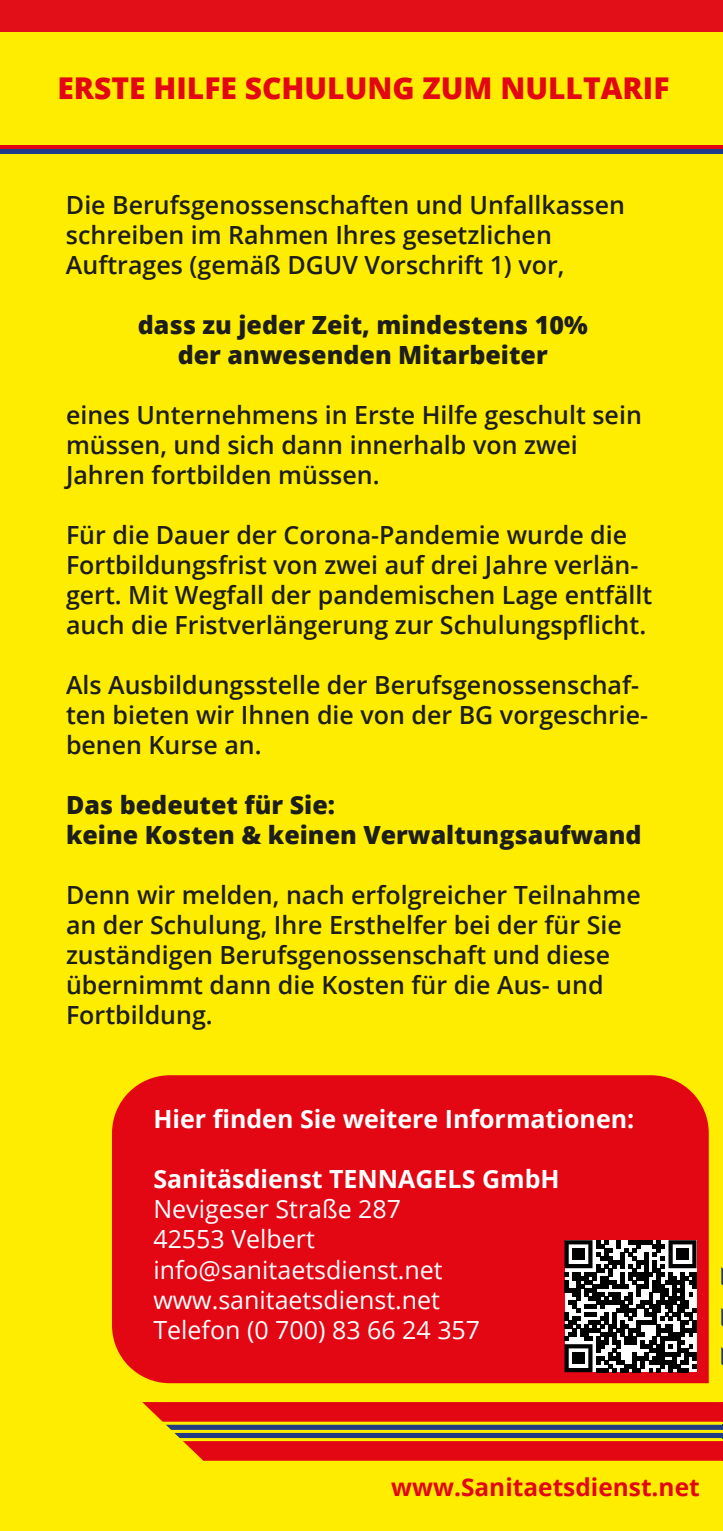
<style>
.page{position:relative;width:723px;height:1531px;background:#fff}
.page>*{position:absolute;margin:0;border:0;box-sizing:border-box;transform-origin:0 0}
.t1{font:800 30px "Open Sans";color:#e30613}
.t2{font:600 25px/30px "Open Sans";color:#1d1d1b}
.t3{font:800 25px/30px "Open Sans";color:#1d1d1b;text-align:center}
.t4{font:25px/30px "Open Sans";color:#fff}
.t5{font:700 25px "Open Sans";color:#fff}
.t6{font:700 24.5px "Open Sans";color:#e30613}
</style>
<div class="page">
<div style="left:0;top:0;width:723px;height:1530px;background:#ffed00"></div>
<svg style="left:721px;top:1267px;width:2px;height:18px"></svg>
<svg style="left:721px;top:1308px;width:2px;height:18px"></svg>
<svg style="left:721px;top:1347px;width:2px;height:18px"></svg>
<svg style="left:142px;top:1402px;width:581px;height:59px"></svg>
<div style="left:0;top:0;width:723px;height:32px;background:#e30f18"></div>
<hr style="left:0;top:145px;width:723px;height:4px;background:#e30613">
<div style="left:0;top:149px;width:723px;height:5px;background:#1f3c8c"></div>
<div style="left:112px;top:1075px;width:597px;height:308px;background:#e30613"></div>
<svg style="left:564px;top:1240px;width:132px;height:132px;background:#434040"></svg>
<div style="left:572px;top:1248px;width:12px;height:12px;background:#010101"></div>
<div style="left:676px;top:1248px;width:12px;height:12px;background:#010101"></div>
<div style="left:572px;top:1352px;width:12px;height:12px;background:#010101"></div>
<p class="t1" style="left:57px;top:65px;width:614px">ERSTE HILFE SCHULUNG ZUM NULLTARIF</p>
<p class="t2" style="left:66px;top:189px;width:560px">Die Berufsgenossenschaften und Unfallkassen schreiben im Rahmen Ihres gesetzlichen<br>Auftrages (gemäß DGUV Vorschrift 1) vor,</p>
<p class="t3" style="left:138px;top:309px;width:451px">dass zu jeder Zeit, mindestens 10% der anwesenden Mitarbeiter</p>
<p class="t2" style="left:66px;top:399px;width:577px">eines Unternehmens in Erste Hilfe geschult sein müssen, und sich dann innerhalb von zwei<br>Jahren fortbilden müssen.</p>
<p class="t2" style="left:66px;top:519px;width:588px">Für die Dauer der Corona-Pandemie wurde die Fortbildungsfrist von zwei auf drei Jahre verlän&shy;gert. Mit Wegfall der pandemischen Lage entfällt auch die Fristverlängerung zur Schulungspflicht.</p>
<p class="t2" style="left:66px;top:669px;width:584px">Als Ausbildungsstelle der Berufsgenossenschaf&shy;ten bieten wir Ihnen die von der BG vorgeschrie&shy;benen Kurse an.</p>
<p class="t3" style="left:66px;top:789px;width:577px;text-align:left">Das bedeutet für Sie:<br>keine Kosten &amp; keinen Verwaltungsaufwand</p>
<p class="t2" style="left:66px;top:879px;width:576px">Denn wir melden, nach erfolgreicher Teilnahme an der Schulung, Ihre Ersthelfer bei der für Sie zuständigen Berufsgenossenschaft und diese übernimmt dann die Kosten für die Aus- und Fortbildung.</p>
<p class="t5" style="left:153px;top:1102px;width:482px">Hier finden Sie weitere Informationen:</p>
<p class="t5" style="left:153px;top:1162px;width:408px">Sanitäsdienst TENNAGELS GmbH</p>
<p class="t4" style="left:153px;top:1194px;width:328px">Nevigeser Straße 287<br>42553 Velbert info@sanitaetsdienst.net www.sanitaetsdienst.net<br>Telefon (0 700) 83 66 24 357</p>
<p class="t6" style="left:391px;top:1470px;width:310px">www.Sanitaetsdienst.net</p>
</div>
